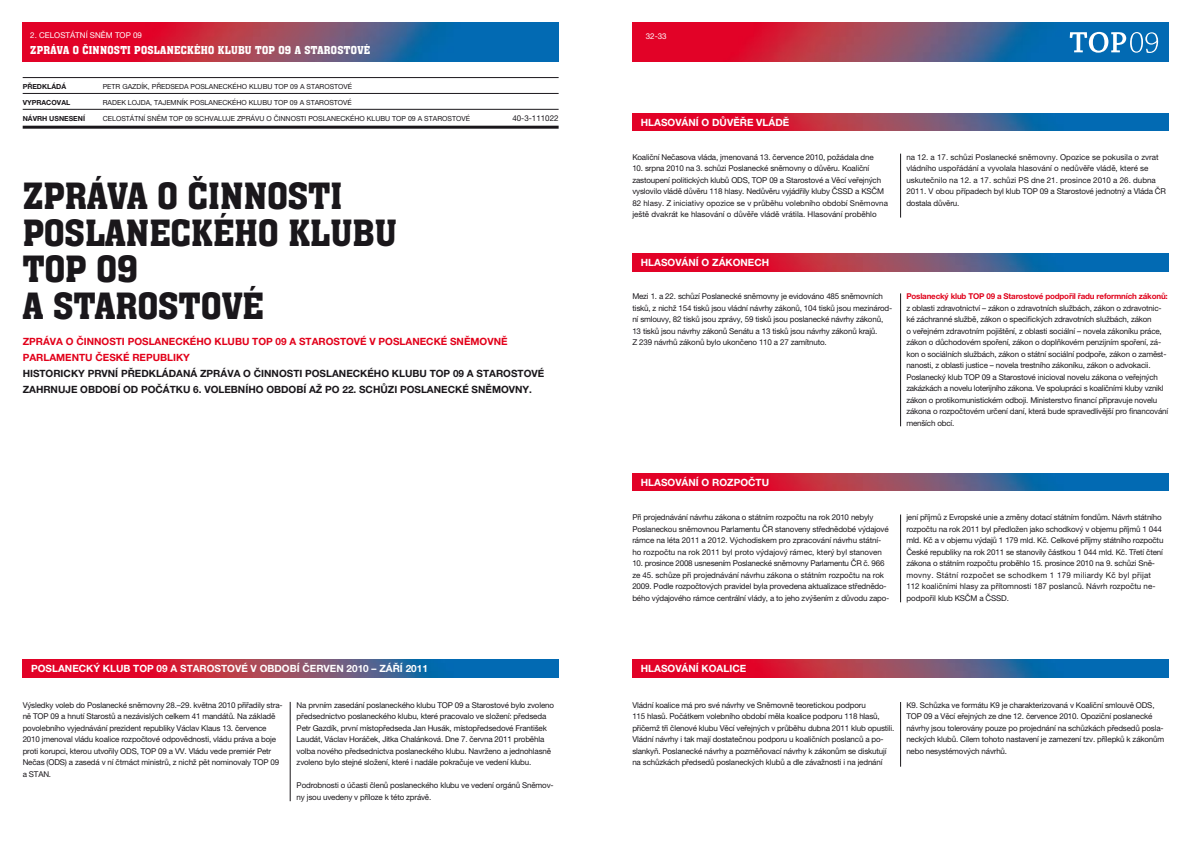
<style>
.page{position:relative;width:1191px;height:842px;background:#fff}
.page>*{position:absolute;margin:0;border:0;box-sizing:border-box;transform-origin:0 0}
.t1{font:500 39.6px/36.5px "Aachen DCE";color:#1a171b}
.t2{font:500 12px "Aachen DCE";letter-spacing:.02em;color:#fff}
.t3{font:700 10px/16px "Helvetica Neue LT Pro";color:#1a171b}
.t4{font:700 10px "Helvetica Neue LT Pro";color:#fff}
.t5{font:700 10px/16px "Helvetica Neue LT Pro";color:#e2001a}
.t6{font:8px/11.5px "Helvetica Neue LT Pro";letter-spacing:-.02em;color:#1a171b}
.t7{font:8px/11.5px "Helvetica Neue LT Pro";color:#1a171b}
.t8{font:700 8px "Helvetica Neue LT Pro";letter-spacing:-.02em;color:#e0001a}
.t9{font:8px "Helvetica Neue LT Pro";color:#fff}
.t10{font:7px "Helvetica Neue LT Pro";color:#1a171b}
.t11{font:700 7px "Helvetica Neue LT Pro";color:#1a171b}
</style>
<div class="page">
<img style="left:632px;top:23px;width:536px;height:39px">
<svg style="left:1069px;top:32px;width:89px;height:21px"></svg>
<hr style="left:900px;top:154px;width:1px;height:64px;background:#1a171b">
<hr style="left:900px;top:293px;width:1px;height:133px;background:#1a171b">
<hr style="left:900px;top:514px;width:1px;height:88px;background:#1a171b">
<hr style="left:900px;top:702px;width:1px;height:65px;background:#1a171b">
<img style="left:632px;top:113px;width:536px;height:18px">
<img style="left:632px;top:254px;width:536px;height:17px">
<img style="left:632px;top:473px;width:536px;height:18px">
<img style="left:632px;top:659px;width:536px;height:18px">
<img style="left:23px;top:23px;width:535px;height:39px">
<img style="left:23px;top:659px;width:535px;height:18px">
<hr style="left:23px;top:77px;width:535px;height:1px;background:#1a171b">
<hr style="left:23px;top:93px;width:535px;height:1px;background:#1a171b">
<hr style="left:23px;top:109px;width:535px;height:1px;background:#1a171b">
<hr style="left:23px;top:126px;width:535px;height:3px;background:#1a171b">
<hr style="left:290px;top:702px;width:1px;height:99px;background:#1a171b">
<p class="t9" style="left:30px;top:30px;width:91px">2. celostátní sněm TOP</p>
<p class="t9" style="left:133px;top:30px;width:10px">09</p>
<h2 class="t2" style="left:30px;top:43px;width:14px">ZPRÁVA</h2>
<h2 class="t2" style="left:73px;top:43px;width:83px">O ČINNOSTI POSLANECK</h2>
<h2 class="t2" style="left:194px;top:43px;width:32px">ÉHO KLUBU</h2>
<h2 class="t2" style="left:255px;top:43px;width:47px">TOP 09 ASTAR</h2>
<h2 class="t2" style="left:331px;top:43px;width:41px">OSTOVÉ</h2>
<p class="t10" style="left:103px;top:82px;width:178px">Petr Gazdík, předseda Poslaneckého klubu TOP</p>
<p class="t10" style="left:290px;top:82px;width:63px">09 a Starostové</p>
<p class="t10" style="left:103px;top:98px;width:177px">Radek Lojda, tajemník Poslaneckého klubu TOP</p>
<p class="t10" style="left:290px;top:98px;width:63px">09 a Starostové</p>
<p class="t10" style="left:103px;top:114px;width:72px">Celostátní sněm TOP</p>
<p class="t10" style="left:185px;top:114px;width:213px">09 schvaluje Zprávu o činnosti Poslaneckého klubu TOP</p>
<p class="t10" style="left:408px;top:114px;width:63px">09 a Starostové</p>
<p class="t11" style="left:23px;top:82px;width:45px">PŘEDKLÁDÁ</p>
<p class="t11" style="left:23px;top:98px;width:49px">VYPRACOVAL</p>
<p class="t11" style="left:23px;top:114px;width:64px">NÁVRH USNESENÍ</p>
<p class="t7" style="left:512px;top:113px;width:48px">40-3-111022</p>
<h1 class="t1" style="left:23px;top:178px;width:43px">ZPRÁVA</h1>
<h1 class="t1" style="left:157px;top:178px;width:186px">O ČINNOSTI</h1>
<h1 class="t1" style="left:23px;top:215px;width:64px">POSLANECK</h1>
<h1 class="t1" style="left:213px;top:215px;width:98px">ÉHO KLUBU</h1>
<h1 class="t1" style="left:23px;top:251px;width:117px">TOP 09<br>ASTAR</h1>
<h1 class="t1" style="left:138px;top:288px;width:128px">OSTOVÉ</h1>
<p class="t5" style="left:23px;top:333px;width:486px">ZPRÁVA O ČINNOSTI POSLANECKÉHO KLUBU TO P 09 A STAROSTOVÉ V POSLANECKÉ SNĚMOVNĚ<br>PARLAMENTU ČESKÉ REPUBLIKY</p>
<p class="t3" style="left:23px;top:365px;width:523px">HISTORICKY PRVNÍ PŘEDKLÁDANÁ ZPRÁVA O ČINNOSTI POSLANECKÉHO KLUBU TO P 09 A STAROSTOVÉ<br>ZAHRNUJE OBDOBÍ OD POČÁTKU 6. VOLEBNÍHO OBDOBÍ AŽ PO 22. SCHŮZI POSLANECKÉ SNĚMOVNY.</p>
<p class="t4" style="left:31px;top:662px;width:398px">POSLANECKÝ KLUB TO P 09 A STAROSTOVÉ V OBDOBÍ ČERVEN 2010 – ZÁŘÍ 2011</p>
<p class="t6" style="left:23px;top:699px;width:261px">Výsledky voleb do Poslanecké sněmovny 28.–29. května 2010 přiřadily stra&shy;ně TOP</p>
<p class="t6" style="left:23px;top:710px;width:255px;text-indent:28px">09 a hnutí Starostů a nezávislých celkem 41 mandátů. Na základě povolebního vyjednávání prezident republiky Václav Klaus 13. července 2010 jmenoval vládu koalice rozpočtové odpovědnosti, vládu práva a boje proti korupci, kterou utvořily ODS</p>
<p class="t6" style="left:137px;top:745px;width:11px">, TOP</p>
<p class="t6" style="left:158px;top:745px;width:114px">09 a VV. Vládu vede premiér Petr</p>
<p class="t6" style="left:23px;top:756px;width:33px">Nečas (ODS</p>
<p class="t6" style="left:65px;top:756px;width:195px">) a zasedá v ní čtrnáct ministrů, z nichž pět nominovaly TOP</p>
<p class="t6" style="left:270px;top:756px;width:10px">09</p>
<p class="t6" style="left:23px;top:768px;width:10px">a STAN</p>
<p class="t6" style="left:49px;top:768px;width:4px">.</p>
<p class="t6" style="left:297px;top:699px;width:259px;text-indent:158px">09 a Starostové bylo zvoleno předsednictvo poslaneckého klubu, které pracovalo ve složení: předseda Petr Gazdík, první místopředseda Jan H usák, místopředsedové František Laudát, Václav Horáček, Jitka Chalánková. Dne 7. června 2011 proběhla volba nového předsednictva poslaneckého klubu. Navrženo a jednohlasně zvoleno bylo stejné složení, které i nadále pokračuje ve vedení klubu.</p>
<p class="t6" style="left:297px;top:779px;width:258px">Podrobnosti o účasti členů poslaneckého klubu ve vedení orgánů Sněmov&shy;ny jsou uvedeny v příloze k této zprávě.</p>
<p class="t6" style="left:297px;top:699px;width:147px">Na prvním zasedání poslaneckého klubu TOP</p>
<p class="t9" style="left:646px;top:31px;width:22px">32-33</p>
<p class="t4" style="left:641px;top:116px;width:150px">HLASOVÁNÍ O DŮVĚŘE VLÁDĚ</p>
<p class="t6" style="left:632px;top:151px;width:243px">Koaliční Nečasova vláda, jmenovaná 13. července 2010, požádala dne</p>
<p class="t6" style="left:632px;top:162px;width:239px">10. srpna 2010 na 3. schůzi Poslanecké sněmovny o důvěru. Koaliční zastoupení politických klubů ODS</p>
<p class="t6" style="left:632px;top:174px;width:250px;text-indent:137px">09 a Starostové a Věcí veřejných vyslovilo vládě důvěru 118 hlasy. Nedůvěru vyjádřily kluby ČSSD</p>
<p class="t6" style="left:747px;top:174px;width:11px">, TOP</p>
<p class="t7" style="left:632px;top:185px;width:257px;text-indent:223px">a KSČM<br>82 hlasy. Z iniciativy opozice se v průběhu volebního období Sněmovna ještě dvakrát ke hlasování o důvěře vládě vrátila. H lasování proběhlo</p>
<p class="t4" style="left:641px;top:256px;width:130px">HLASOVÁNÍ O ZÁKONECH</p>
<p class="t7" style="left:906px;top:151px;width:254px">na 12. a 17. schůzi Poslanecké sněmovny. Opozice se pokusila o zvrat vládního uspořádání a vyvolala hlasování o nedůvěře vládě, které se uskutečnilo na 12. a 17. schůzi PS dne 21. prosince 2010 a 26. dubna 2011. V obou případech byl klub TOP</p>
<p class="t6" style="left:1039px;top:185px;width:122px">09 a Starostové jednotný a Vláda ČR</p>
<p class="t6" style="left:906px;top:197px;width:55px">dostala důvěru.</p>
<p class="t6" style="left:632px;top:290px;width:261px">Mezi 1. a 22. schůzí Poslanecké sněmovny je evidováno 485 sněmovních tisků, z nichž 154 tisků jsou vládní návrhy zákonů, 104 tisků jsou mezinárod&shy;ní smlouvy, 82 tisků jsou zprávy, 59 tisků jsou poslanecké návrhy zákonů, 13 tisků jsou návrhy zákonů Senátu a 13 tisků jsou návrhy zákonů krajů.<br>Z 239 návrhů zákonů bylo ukončeno 110 a 27 zamítnuto.</p>
<p class="t8" style="left:906px;top:291px;width:263px">POSLANECKÝ KLUB TO P 09 A STAROSTOVÉ PODPOŘIL ŘADU REFORMNÍCH ZÁKONŮ:</p>
<p class="t6" style="left:906px;top:302px;width:262px">z oblasti zdravotnictví – zákon o zdravotních službách, zákon o zdravotnic&shy;ké záchranné službě, zákon o specifických zdravotních službách, zákon<br>o veřejném zdravotním pojištění, z oblasti sociální – novela zákoníku práce, zákon o důchodovém spoření, zákon o doplňkovém penzijním spoření, zá&shy;kon o sociálních službách, zákon o státní sociální podpoře, zákon o zaměst&shy;nanosti, z oblasti justice – novela trestního zákoníku, zákon o advokacii.<br>Poslanecký klub TOP</p>
<p class="t6" style="left:906px;top:371px;width:264px;text-indent:75px">09 a Starostové inicioval novelu zákona o veřejných zakázkách a novelu loterijního zákona. Ve spolupráci s koaličními kluby vznikl zákon o protikomunistickém odboji. M inisterstvo financí připravuje novelu zákona o rozpočtovém určení daní, která bude spravedlivější pro financování menších obcí.</p>
<p class="t4" style="left:641px;top:476px;width:130px">HLASOVÁNÍ O ROZPOČTU</p>
<p class="t6" style="left:632px;top:511px;width:258px">Při projednávání návrhu zákona o státním rozpočtu na rok 2010 nebyly Poslaneckou sněmovnou Parlamentu ČR stanoveny střednědobé výdajové rámce na léta 2011 a 2012. Východiskem pro zpracování návrhu státní&shy;ho rozpočtu na rok 2011 byl proto výdajový rámec, který byl stanoven</p>
<p class="t6" style="left:632px;top:557px;width:258px">10. prosince 2008 usnesením Poslanecké sněmovny Parlamentu ČR č. 966 ze 45. schůze při projednávání návrhu zákona o státním rozpočtu na rok 2009. Podle rozpočtových pravidel byla provedena aktualizace střednědo&shy;bého výdajového rámce centrální vlády, a to jeho zvýšením z důvodu zapo-</p>
<p class="t6" style="left:906px;top:511px;width:259px">jení příjmů z Evropské unie a změny dotací státním fondům. Návrh státního rozpočtu na rok 2011 byl předložen jako schodkový v objemu příjmů 1 044 mld. Kč a v objemu výdajů 1 179 mld. Kč. Celkové příjmy státního rozpočtu České republiky na rok 2011 se stanovily částkou 1 044 mld. Kč. Třetí čtení zákona o státním rozpočtu proběhlo 15. prosince 2010 na 9. schůzi Sně&shy;movny. Státní rozpočet se schodkem 1 179 miliardy Kč byl přijat 112 koaličními hlasy za přítomnosti 187 poslanců. Návrh rozpočtu ne&shy;podpořil klub KSČM</p>
<p class="t6" style="left:979px;top:592px;width:10px">a ČSSD</p>
<p class="t6" style="left:1006px;top:592px;width:4px">.</p>
<p class="t4" style="left:641px;top:662px;width:107px">HLASOVÁNÍ KOALICE</p>
<p class="t6" style="left:632px;top:699px;width:263px">Vládní koalice má pro své návrhy ve Sněmovně teoretickou podporu<br>115 hlasů. Počátkem volebního období měla koalice podporu 118 hlasů, přičemž tři členové klubu Věcí veřejných v průběhu dubna 2011 klub opustili.<br>Vládní návrhy i tak mají dostatečnou podporu u koaličních poslanců a po&shy;slankyň. Poslanecké návrhy a pozměňovací návrhy k zákonům se diskutují na schůzkách předsedů poslaneckých klubů a dle závažnosti i na jednání</p>
<p class="t6" style="left:906px;top:699px;width:236px">K9. Schůzka ve formátu K9 je charakterizovaná v Koaliční smlouvě ODS</p>
<p class="t6" style="left:1152px;top:699px;width:4px">,</p>
<p class="t6" style="left:906px;top:710px;width:259px;text-indent:17px">09 a Věcí eřejných ze dne 12. července 2010. Opoziční poslanecké návrhy jsou tolerovány pouze po projednání na schůzkách předsedů posla&shy;neckých klubů. Cílem tohoto nastavení je zamezení tzv. přílepků k zákonům nebo nesystémových návrhů.</p>
<p class="t6" style="left:906px;top:710px;width:7px">TOP</p>
</div>
